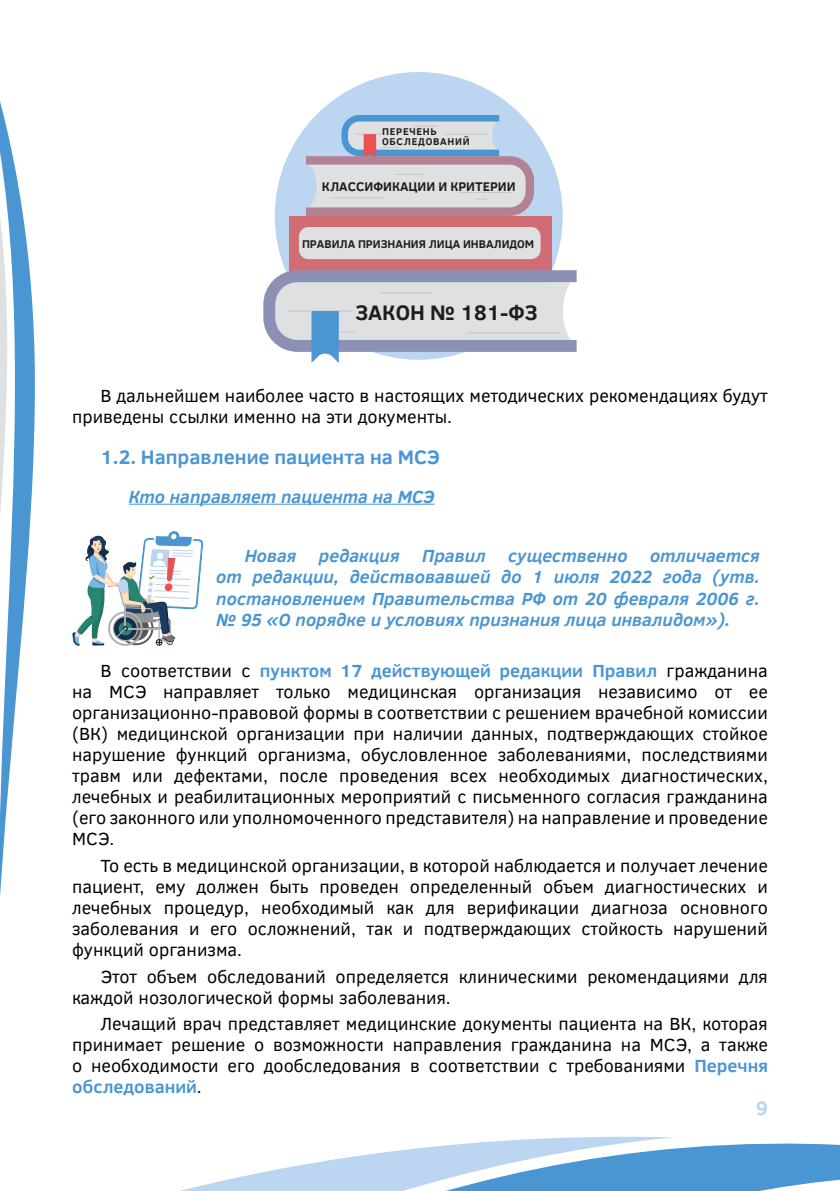
<style>
.page{position:relative;width:840px;height:1191px;background:#fff}
.page>*{position:absolute;margin:0;border:0;box-sizing:border-box;transform-origin:0 0}
.t1{font:700 21.6px "Clear Sans";color:#1d1d1b}
.t2{font:700 20px "Clear Sans";color:#4a96d2}
.t3{font:700 20px "Clear Sans";color:#bcd5f0}
.t4{font:18px/21px "Clear Sans";color:#000;text-align:justify}
.t5{font:italic 700 18px/21.6px "Clear Sans";color:#4a96d2;text-align:justify}
.t6{font:700 13px "Clear Sans";color:#1d1d1b}
.t7{font:700 11.4px "Clear Sans";color:#1d1d1b}
.t8{font:700 10px/10px "Clear Sans";letter-spacing:.075em;color:#1d1d1b}
.s1{font-weight:700;color:#4a96d2}
</style>
<div class="page">
<hr style="left:129px;top:504px;width:305px;height:1px;background:#4a96d2">
<div style="left:274px;top:72px;width:288px;height:288px;background:#bcd5f0;border-radius:50%"></div>
<svg style="left:306px;top:115px;width:228px;height:101px"></svg>
<div style="left:288px;top:216px;width:263px;height:54px;background:#d06c73"></div>
<div style="left:299px;top:227px;width:241px;height:32px;background:#dfe0e2;border-radius:10px"></div>
<svg style="left:263px;top:270px;width:313px;height:93px;background:#c6cbd9"></svg>
<svg style="left:72px;top:531px;width:131px;height:115px"></svg>
<svg style="left:180px;top:1136px;width:659px;height:55px"></svg>
<svg style="left:0;top:101px;width:34px;height:775px"></svg>
<p class="t8" style="left:382px;top:126px;width:89px">ПЕРЕЧЕНЬ<br>ОБСЛЕДОВАНИЙ</p>
<p class="t6" style="left:322px;top:177px;width:195px">КЛАССИФИКАЦИИ И КРИТЕРИИ</p>
<p class="t7" style="left:302px;top:235px;width:234px">ПРАВИЛА ПРИЗНАНИЯ ЛИЦА ИНВАЛИДОМ</p>
<p class="t1" style="left:355px;top:297px;width:183px">ЗАКОН № 181-ФЗ</p>
<p class="t4" style="left:72px;top:384px;width:697px;line-height:21.6px;text-indent:28px">В дальнейшем наиболее часто в настоящих методических рекомендациях будут приведены ссылки именно на эти документы.</p>
<p class="t2" style="left:100px;top:443px;width:340px">1.2. Направление пациента на МСЭ</p>
<p class="t5" style="left:129px;top:485px;width:307px">Кто направляет пациента на МСЭ</p>
<p class="t5" style="left:216px;top:544px;width:545px;text-indent:28px">Новая редакция Правил существенно отличается от редакции, действовавшей до 1 июля 2022 года (утв. постановлением Правительства РФ от 20 февраля 2006 г. № 95 «О порядке и условиях признания лица инвалидом»).</p>
<p class="t4" style="left:72px;top:660px;width:697px;text-indent:28px">В соответствии с <span class="s1">пунктом 17 действующей редакции Правил</span> гражданина на МСЭ направляет только медицинская организация независимо от ее организационно-правовой формы в соответствии с решением врачебной комиссии (ВК) медицинской организации при наличии данных, подтверждающих стойкое нарушение функций организма, обусловленное заболеваниями, последствиями травм или дефектами, после проведения всех необходимых диагностических, лечебных и реабилитационных мероприятий с письменного согласия гражданина (его законного или уполномоченного представителя) на направление и проведение МСЭ.</p>
<p class="t4" style="left:72px;top:855px;width:697px;text-indent:28px">То есть в медицинской организации, в которой наблюдается и получает лечение пациент, ему должен быть проведен определенный объем диагностических и лечебных процедур, необходимый как для верификации диагноза основного заболевания и его осложнений, так и подтверждающих стойкость нарушений функций организма.</p>
<p class="t4" style="left:72px;top:965px;width:697px;text-indent:28px">Этот объем обследований определяется клиническими рекомендациями для каждой нозологической формы заболевания.</p>
<p class="t4" style="left:72px;top:1013px;width:697px;text-indent:28px">Лечащий врач представляет медицинские документы пациента на ВК, которая принимает решение о возможности направления гражданина на МСЭ, а также о необходимости его дообследования в соответствии с требованиями <span class="s1">Перечня обследований</span>.</p>
<p class="t3" style="left:755px;top:1093px;width:13px">9</p>
</div>
